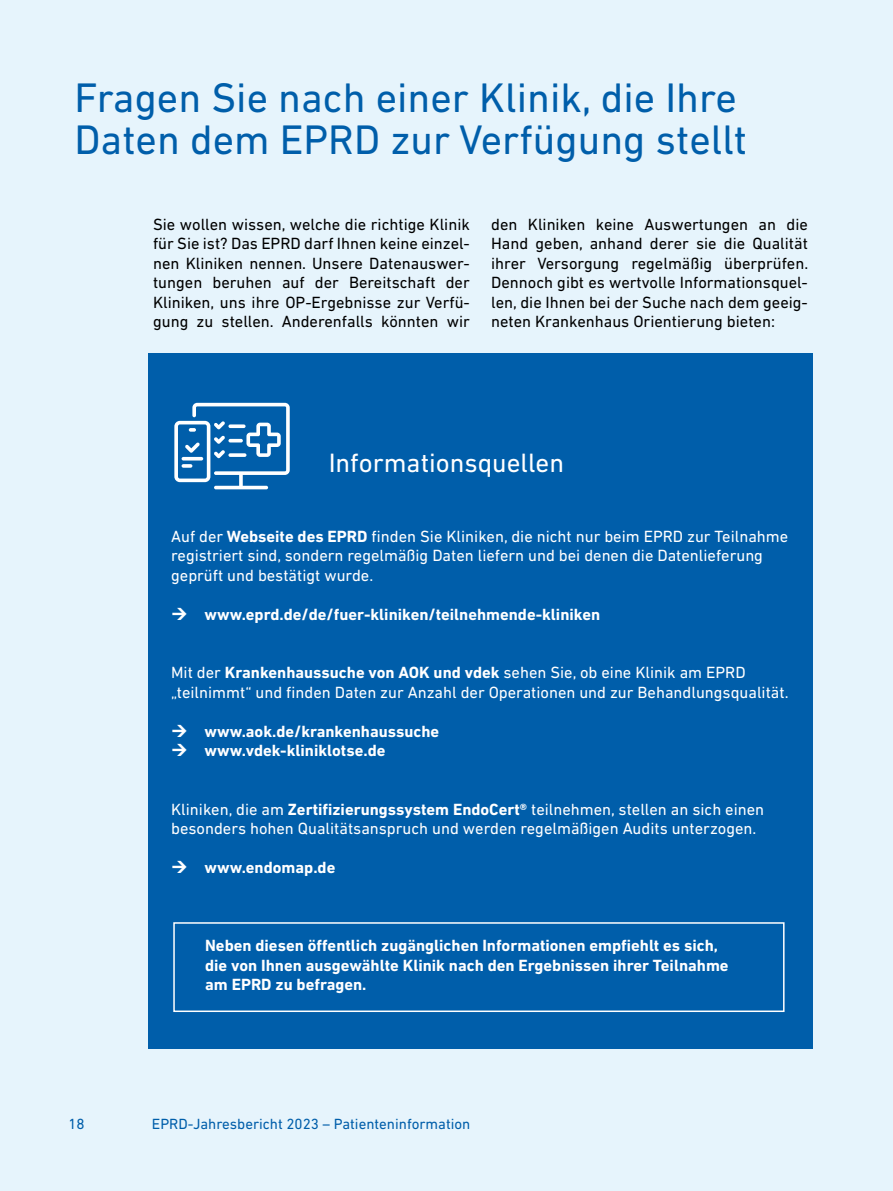
<style>
.page{position:relative;width:893px;height:1191px;background:#e6f4fc}
.page>*{position:absolute;margin:0;border:0;box-sizing:border-box;transform-origin:0 0}
.t1{font:42px/42px "DIN Next LT Pro";color:#005eaa}
.t2{font:27px "DIN Next LT Pro";color:#fff}
.t3{font:16.5px/19.5px "DIN Next LT Pro";color:#fff}
.t4{font:16.5px/19.5px "DIN Next LT Pro";color:#000;text-align:justify}
.t5{font:700 16.5px/19.5px "DIN Next LT Pro";color:#fff}
.t6{font:15px "DIN Next LT Pro";color:#005eaa}
.s1{font-weight:700}
</style>
<div class="page">
<div style="left:148px;top:353px;width:665px;height:695px;background:#005eaa"></div>
<svg style="left:174px;top:403px;width:116px;height:86px"></svg>
<div style="left:173px;top:922px;width:611px;height:90px;border:2px solid #fff"></div>
<h1 class="t1" style="left:74px;top:76px;width:674px">Fragen Sie nach einer Klinik, die Ihre<br>Daten dem EPRD zur Verfügung stellt</h1>
<p class="t4" style="left:153px;top:214px;width:318px">Sie wollen wissen, welche die richtige Klinik für Sie ist? Das EPRD darf Ihnen keine einzel&shy;nen Kliniken nennen. Unsere Datenauswer&shy;tungen beruhen auf der Bereitschaft der Kliniken, uns ihre OP-Ergebnisse zur Verfü&shy;gung zu stellen. Anderenfalls könnten wir</p>
<p class="t4" style="left:491px;top:214px;width:319px">den Kliniken keine Auswertungen an die Hand geben, anhand derer sie die Qualität ihrer Versorgung regelmäßig überprüfen.<br>Dennoch gibt es wertvolle Informationsquel&shy;len, die Ihnen bei der Suche nach dem geeig&shy;neten Krankenhaus Orientierung bieten:</p>
<h2 class="t2" style="left:329px;top:447px;width:237px">Informationsquellen</h2>
<p class="t3" style="left:171px;top:526px;width:619px">Auf der <span class="s1">Webseite des EPRD</span> finden Sie Kliniken, die nicht nur beim EPRD zur Teilnahme registriert sind, sondern regelmäßig Daten liefern und bei denen die Datenlieferung geprüft und bestätigt wurde.</p>
<p class="t5" style="left:205px;top:604px;width:397px">www.eprd.de/de/fuer-kliniken/teilnehmende-kliniken</p>
<p class="t3" style="left:171px;top:662px;width:619px">Mit der <span class="s1">Krankenhaussuche von AOK und vdek</span> sehen Sie, ob eine Klinik am EPRD „teilnimmt“ und finden Daten zur Anzahl der Operationen und zur Behandlungsqualität.</p>
<p class="t5" style="left:205px;top:721px;width:236px">www.aok.de/krankenhaussuche www.vdek-kliniklotse.de</p>
<p class="t3" style="left:171px;top:799px;width:595px">Kliniken, die am <span class="s1">Zertifizierungssystem EndoCert®</span> teilnehmen, stellen an sich einen besonders hohen Qualitätsanspruch und werden regelmäßigen Audits unterzogen.</p>
<p class="t5" style="left:205px;top:858px;width:132px">www.endomap.de</p>
<p class="t5" style="left:205px;top:936px;width:525px">Neben diesen öffentlich zugänglichen Informationen empfiehlt es sich, die von Ihnen ausgewählte Klinik nach den Ergebnissen ihrer Teilnahme am EPRD zu befragen.</p>
<p class="t6" style="left:68px;top:1115px;width:18px">18</p>
<p class="t6" style="left:152px;top:1115px;width:320px">EPRD-Jahresbericht 2023 – Patienteninformation</p>
</div>
